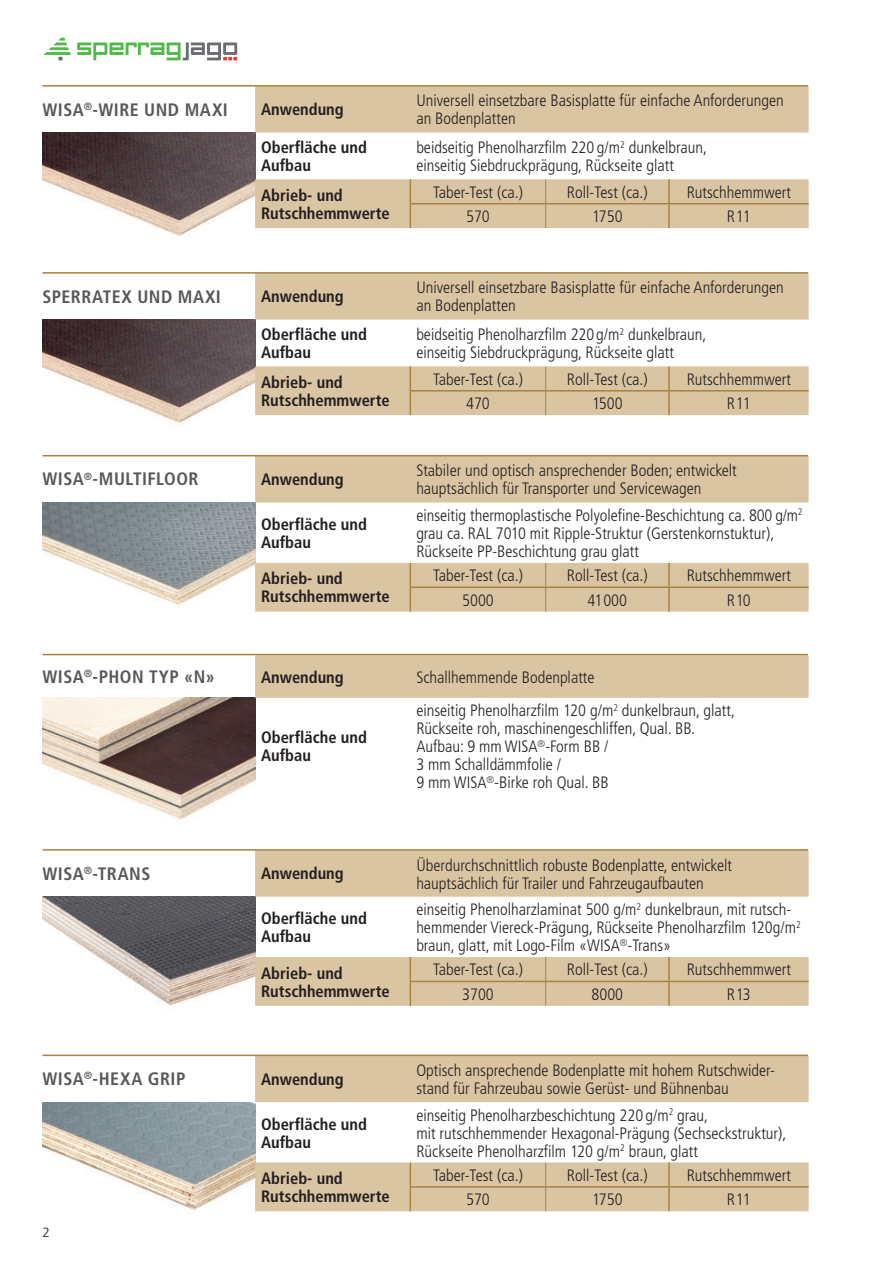
<style>
.page{position:relative;width:893px;height:1263px;background:#fff}
.page>*{position:absolute;margin:0;border:0;box-sizing:border-box;transform-origin:0 0}
.t1{font:700 condensed 18px "Frutiger";letter-spacing:.025em;color:#57585a}
.t2{font:300 condensed 16.5px/18px "Frutiger";color:#231f20}
.t3{font:700 condensed 16.5px/18px "Frutiger";color:#231f20}
.t4{font:300 13.5px "Frutiger";color:#231f20}
</style>
<div class="page">
<svg style="left:44px;top:38px;width:27px;height:22px"></svg>
<svg style="left:77px;top:43px;width:160px;height:17px"></svg>
<img style="left:43px;top:133px;width:212px;height:103px">
<img style="left:43px;top:1102px;width:212px;height:109px">
<img style="left:43px;top:320px;width:212px;height:103px">
<img style="left:43px;top:502px;width:212px;height:104px">
<img style="left:43px;top:897px;width:212px;height:109px">
<img style="left:43px;top:697px;width:212px;height:123px">
<svg style="left:255px;top:86px;width:554px;height:142px;fill:#dac5a3"></svg>
<hr style="left:410px;top:203px;width:135px;height:1px;background:#a78241">
<hr style="left:546px;top:203px;width:123px;height:1px;background:#a78241">
<hr style="left:669px;top:203px;width:140px;height:1px;background:#a78241">
<hr style="left:668px;top:179px;width:2px;height:24px;background:#a78241">
<hr style="left:668px;top:204px;width:2px;height:24px;background:#a78241">
<svg style="left:410px;top:179px;width:1px;height:49px"></svg>
<svg style="left:545px;top:179px;width:1px;height:49px"></svg>
<svg style="left:255px;top:1055px;width:554px;height:156px;fill:#dac5a3"></svg>
<hr style="left:410px;top:1186px;width:135px;height:2px;background:#a78241">
<hr style="left:546px;top:1186px;width:123px;height:2px;background:#a78241">
<hr style="left:669px;top:1186px;width:140px;height:2px;background:#a78241">
<hr style="left:668px;top:1162px;width:2px;height:24px;background:#a78241">
<hr style="left:668px;top:1188px;width:2px;height:23px;background:#a78241">
<svg style="left:410px;top:1162px;width:1px;height:49px"></svg>
<svg style="left:545px;top:1162px;width:1px;height:49px"></svg>
<svg style="left:255px;top:273px;width:554px;height:142px;fill:#dac5a3"></svg>
<hr style="left:410px;top:390px;width:135px;height:2px;background:#a78241">
<hr style="left:546px;top:390px;width:123px;height:2px;background:#a78241">
<hr style="left:669px;top:390px;width:140px;height:2px;background:#a78241">
<hr style="left:668px;top:366px;width:2px;height:24px;background:#a78241">
<hr style="left:668px;top:392px;width:2px;height:23px;background:#a78241">
<svg style="left:410px;top:366px;width:1px;height:49px"></svg>
<svg style="left:545px;top:366px;width:1px;height:49px"></svg>
<svg style="left:255px;top:456px;width:554px;height:156px;fill:#dac5a3"></svg>
<hr style="left:410px;top:586px;width:135px;height:2px;background:#a78241">
<hr style="left:546px;top:586px;width:123px;height:2px;background:#a78241">
<hr style="left:669px;top:586px;width:140px;height:2px;background:#a78241">
<hr style="left:668px;top:563px;width:2px;height:23px;background:#a78241">
<hr style="left:668px;top:588px;width:2px;height:24px;background:#a78241">
<svg style="left:410px;top:563px;width:1px;height:49px"></svg>
<svg style="left:545px;top:563px;width:1px;height:49px"></svg>
<svg style="left:255px;top:850px;width:554px;height:156px;fill:#dac5a3"></svg>
<hr style="left:410px;top:981px;width:135px;height:1px;background:#a78241">
<hr style="left:546px;top:981px;width:123px;height:1px;background:#a78241">
<hr style="left:669px;top:981px;width:140px;height:1px;background:#a78241">
<hr style="left:668px;top:957px;width:2px;height:24px;background:#a78241">
<hr style="left:668px;top:982px;width:2px;height:24px;background:#a78241">
<svg style="left:410px;top:957px;width:1px;height:49px"></svg>
<svg style="left:545px;top:957px;width:1px;height:49px"></svg>
<div style="left:255px;top:655px;width:554px;height:43px;background:#dac5a3"></div>
<hr style="left:43px;top:85px;width:765px;height:2px;background:#a78241">
<hr style="left:43px;top:1054px;width:765px;height:2px;background:#a78241">
<hr style="left:43px;top:272px;width:765px;height:2px;background:#a78241">
<hr style="left:43px;top:455px;width:765px;height:1px;background:#a78241">
<hr style="left:43px;top:849px;width:765px;height:2px;background:#a78241">
<hr style="left:43px;top:654px;width:765px;height:1px;background:#a78241">
<p class="t1" style="left:43px;top:99px;width:187px">WISA<sup>®</sup>-WIRE UND MAXI</p>
<p class="t1" style="left:43px;top:286px;width:180px">SPERRATEX UND MAXI</p>
<p class="t1" style="left:43px;top:469px;width:157px">WISA<sup>®</sup>-MULTIFLOOR</p>
<p class="t1" style="left:43px;top:666px;width:174px">WISA<sup>®</sup>-PHON TYP «N»</p>
<p class="t1" style="left:43px;top:863px;width:109px">WISA<sup>®</sup>-TRANS</p>
<p class="t1" style="left:43px;top:1068px;width:144px">WISA<sup>®</sup>-HEXA GRIP</p>
<p class="t4" style="left:43px;top:1225px;width:9px">2</p>
<p class="t3" style="left:261px;top:101px;width:84px">Anwendung</p>
<p class="t2" style="left:416px;top:92px;width:369px">Universell einsetzbare Basisplatte für einfache Anforderungen an Bodenplatten</p>
<p class="t3" style="left:261px;top:138px;width:107px">Oberfläche und<br>Aufbau</p>
<p class="t2" style="left:416px;top:139px;width:292px">beidseitig Phenolharzfilm 220 g/m<sup>2</sup> dunkelbraun, einseitig Siebdruckprägung, Rückseite glatt</p>
<p class="t3" style="left:261px;top:186px;width:130px">Abrieb- und<br>Rutschhemmwerte</p>
<p class="t2" style="left:433px;top:183px;width:91px">Taber-Test (ca.)</p>
<p class="t2" style="left:567px;top:183px;width:82px">Roll-Test (ca.)</p>
<p class="t2" style="left:687px;top:183px;width:106px">Rutschhemmwert</p>
<p class="t2" style="left:466px;top:208px;width:25px">570</p>
<p class="t2" style="left:592px;top:208px;width:32px">1750</p>
<p class="t2" style="left:727px;top:208px;width:26px">R11</p>
<p class="t3" style="left:261px;top:288px;width:84px">Anwendung</p>
<p class="t2" style="left:416px;top:279px;width:369px">Universell einsetzbare Basisplatte für einfache Anforderungen an Bodenplatten</p>
<p class="t3" style="left:261px;top:326px;width:107px">Oberfläche und<br>Aufbau</p>
<p class="t2" style="left:416px;top:326px;width:291px">beidseitig Phenolharzfilm 220g/m<sup>2</sup> dunkelbraun, einseitig Siebdruckprägung, Rückseite glatt</p>
<p class="t3" style="left:261px;top:373px;width:130px">Abrieb- und<br>Rutschhemmwerte</p>
<p class="t2" style="left:433px;top:370px;width:91px">Taber-Test (ca.)</p>
<p class="t2" style="left:567px;top:370px;width:82px">Roll-Test (ca.)</p>
<p class="t2" style="left:687px;top:370px;width:106px">Rutschhemmwert</p>
<p class="t2" style="left:466px;top:395px;width:25px">470</p>
<p class="t2" style="left:592px;top:395px;width:32px">1500</p>
<p class="t2" style="left:727px;top:395px;width:26px">R11</p>
<p class="t3" style="left:261px;top:471px;width:84px">Anwendung</p>
<p class="t2" style="left:416px;top:462px;width:322px">Stabiler und optisch ansprechender Boden; entwickelt hauptsächlich für Transporter und Servicewagen</p>
<p class="t3" style="left:261px;top:515px;width:107px">Oberfläche und<br>Aufbau</p>
<p class="t2" style="left:416px;top:506px;width:388px">einseitig thermoplastische Polyolefine-Beschichtung ca. 800 g/m<sup>2 </sup>grau ca. RAL 7010 mit Ripple-Struktur (Gerstenkornstuktur),<br>Rückseite PP-Beschichtung grau glatt</p>
<p class="t3" style="left:261px;top:570px;width:130px">Abrieb- und<br>Rutschhemmwerte</p>
<p class="t2" style="left:433px;top:567px;width:91px">Taber-Test (ca.)</p>
<p class="t2" style="left:567px;top:567px;width:82px">Roll-Test (ca.)</p>
<p class="t2" style="left:687px;top:567px;width:106px">Rutschhemmwert</p>
<p class="t2" style="left:462px;top:591px;width:33px">5000</p>
<p class="t2" style="left:587px;top:591px;width:41px">41000</p>
<p class="t2" style="left:727px;top:591px;width:26px">R10</p>
<p class="t3" style="left:261px;top:668px;width:84px">Anwendung</p>
<p class="t2" style="left:416px;top:668px;width:180px">Schallhemmende Bodenplatte</p>
<p class="t3" style="left:261px;top:728px;width:107px">Oberfläche und<br>Aufbau</p>
<p class="t2" style="left:416px;top:702px;width:320px">einseitig Phenolharzfilm 120 g/m<sup>2</sup> dunkelbraun, glatt, Rückseite roh, maschinengeschliffen, Qual. BB.<br>Aufbau: 9 mm WISA<sup>®</sup>-Form BB /<br>3 mm Schalldämmfolie /<br>9 mm WISA<sup>®</sup>-Birke roh Qual. BB</p>
<p class="t3" style="left:261px;top:865px;width:84px">Anwendung</p>
<p class="t2" style="left:416px;top:856px;width:317px">Überdurchschnittlich robuste Bodenplatte, entwickelt hauptsächlich für Trailer und Fahrzeugaufbauten</p>
<p class="t3" style="left:261px;top:909px;width:107px">Oberfläche und<br>Aufbau</p>
<p class="t2" style="left:416px;top:901px;width:386px">einseitig Phenolharzlaminat 500 g/m<sup>2</sup> dunkelbraun, mit rutsch&shy;hemmender Viereck-Prägung, Rückseite Phenolharzfilm 120g/m<sup>2 </sup>braun, glatt, mit Logo-Film «WISA<sup>®</sup>-Trans»</p>
<p class="t3" style="left:261px;top:964px;width:130px">Abrieb- und<br>Rutschhemmwerte</p>
<p class="t2" style="left:433px;top:961px;width:91px">Taber-Test (ca.)</p>
<p class="t2" style="left:567px;top:961px;width:82px">Roll-Test (ca.)</p>
<p class="t2" style="left:687px;top:961px;width:106px">Rutschhemmwert</p>
<p class="t2" style="left:462px;top:985px;width:33px">3700</p>
<p class="t2" style="left:591px;top:985px;width:33px">8000</p>
<p class="t2" style="left:727px;top:985px;width:26px">R13</p>
<p class="t3" style="left:261px;top:1070px;width:84px">Anwendung</p>
<p class="t2" style="left:416px;top:1061px;width:360px">Optisch ansprechende Bodenplatte mit hohem Rutschwider&shy;stand für Fahrzeubau sowie Gerüst- und Bühnenbau</p>
<p class="t3" style="left:261px;top:1115px;width:107px">Oberfläche und<br>Aufbau</p>
<p class="t2" style="left:416px;top:1106px;width:372px">einseitig Phenolharzbeschichtung 220 g/m<sup>2</sup> grau,<br>mit rutschhemmender Hexagonal-Prägung (Sechseckstruktur),<br>Rückseite Phenolharzfilm 120 g/m<sup>2</sup> braun, glatt</p>
<p class="t3" style="left:261px;top:1169px;width:130px">Abrieb- und<br>Rutschhemmwerte</p>
<p class="t2" style="left:433px;top:1166px;width:91px">Taber-Test (ca.)</p>
<p class="t2" style="left:567px;top:1166px;width:82px">Roll-Test (ca.)</p>
<p class="t2" style="left:687px;top:1166px;width:106px">Rutschhemmwert</p>
<p class="t2" style="left:466px;top:1191px;width:25px">570</p>
<p class="t2" style="left:592px;top:1191px;width:32px">1750</p>
<p class="t2" style="left:727px;top:1191px;width:26px">R11</p>
</div>
